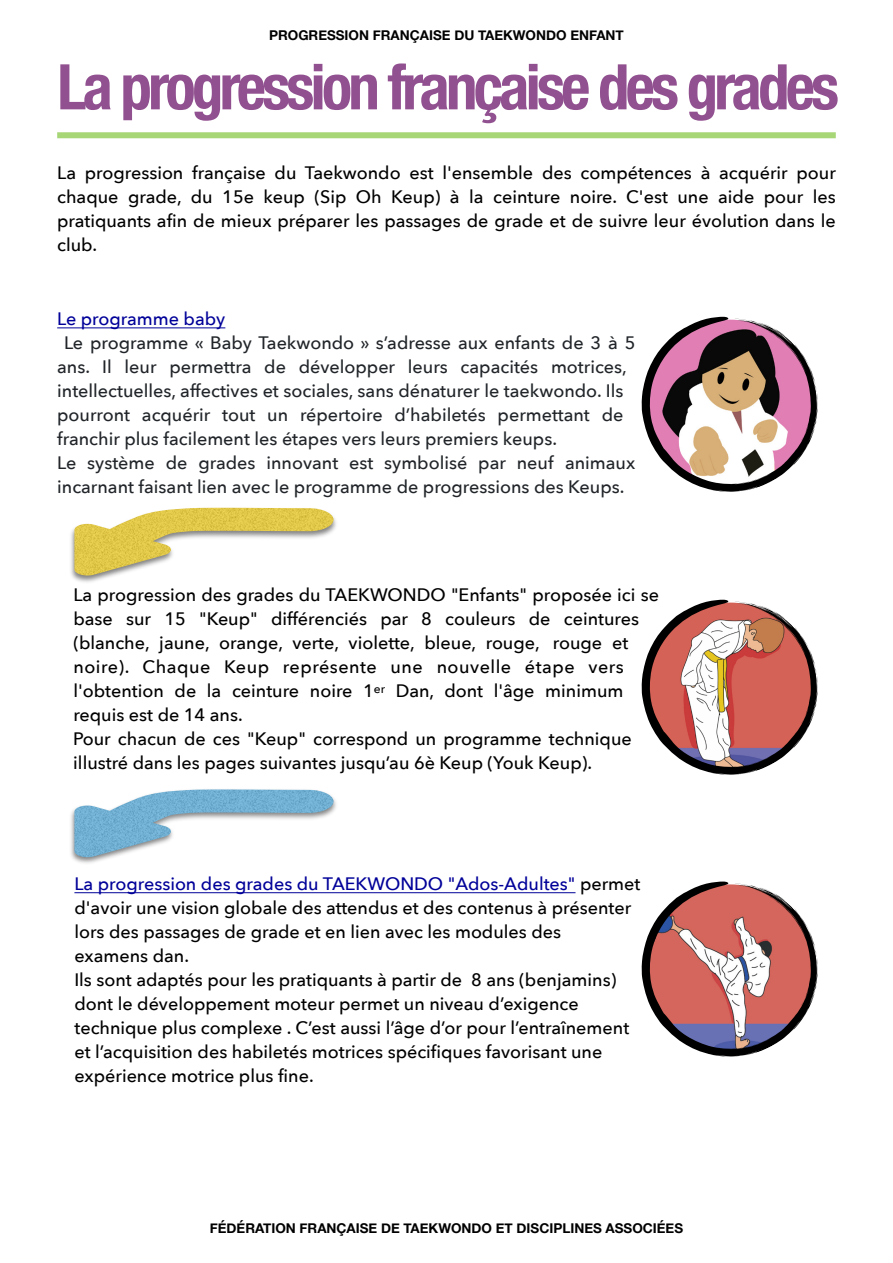
<style>
.page{position:relative;width:893px;height:1263px;background:#fff}
.page>*{position:absolute;margin:0;border:0;box-sizing:border-box;transform-origin:0 0}
.t1{font:700 condensed 63px "Helvetica Neue";letter-spacing:-.06em;color:#915090}
.t2{font:500 18px/24px "Avenir Next";color:#000}
.t3{font:500 18px "Avenir Next";color:#212529}
.t4{font:500 18px "Avenir Next";color:#009}
.t5{font:700 13.5px "Helvetica Neue";color:#000}
.s1{color:#009}
</style>
<div class="page">
<hr style="left:57px;top:327px;width:168px;height:1px;background:#009">
<hr style="left:74px;top:892px;width:501px;height:1px;background:#009">
<div style="left:57px;top:132px;width:779px;height:6px;background:#a7d677"></div>
<svg style="left:641px;top:317px;width:177px;height:175px"></svg>
<svg style="left:641px;top:599px;width:177px;height:176px"></svg>
<svg style="left:641px;top:881px;width:177px;height:176px"></svg>
<img style="left:70px;top:507px;width:266px;height:75px">
<img style="left:74px;top:508px;width:260px;height:67px">
<img style="left:70px;top:799px;width:266px;height:64px">
<img style="left:74px;top:789px;width:260px;height:68px">
<p class="t5" style="left:269px;top:25px;width:356px">PROGRESSION FRANÇAISE DU TAEKWONDO ENFANT</p>
<p class="t1" style="left:57px;top:35px;width:783px">La progression française des grades</p>
<p class="t2" style="left:57px;top:160px;width:780px;text-align:justify">La progression française du Taekwondo est l'ensemble des compétences à acquérir pour chaque grade, du 15e keup (Sip Oh Keup) à la ceinture noire. C'est une aide pour les pratiquants afin de mieux préparer les passages de grade et de suivre leur évolution dans le club.</p>
<p class="t4" style="left:57px;top:303px;width:170px">Le programme baby</p>
<p class="t3" style="left:64px;top:327px;width:573px">Le programme « Baby Taekwondo » s’adresse aux enfants de 3 à 5</p>
<p class="t3" style="left:57px;top:351px;width:571px">ans. Il leur permettra de développer leurs capacités motrices,</p>
<p class="t3" style="left:57px;top:375px;width:568px">intellectuelles, affectives et sociales, sans dénaturer le taekwondo. Ils</p>
<p class="t3" style="left:57px;top:399px;width:568px">pourront acquérir tout un répertoire d’habiletés permettant de</p>
<p class="t3" style="left:57px;top:423px;width:501px">franchir plus facilement les étapes vers leurs premiers keups.</p>
<p class="t3" style="left:57px;top:447px;width:580px">Le système de grades innovant est symbolisé par neuf animaux</p>
<p class="t3" style="left:57px;top:471px;width:569px">incarnant faisant lien avec le programme de progressions des Keups.</p>
<p class="t2" style="left:73px;top:582px;width:587px">La progression des grades du TAEKWONDO "Enfants" proposée ici se base sur 15 "Keup" différenciés par 8 couleurs de ceintures (blanche, jaune, orange, verte, violette, bleue, rouge, rouge et noire). Chaque Keup représente une nouvelle étape vers l'obtention de la ceinture noire 1<sup>er</sup> Dan, dont l'âge minimum requis est de 14 ans.<br>Pour chacun de ces "Keup" correspond un programme technique illustré dans les pages suivantes jusqu’au 6è Keup (Youk Keup).</p>
<p class="t2" style="left:74px;top:871px;width:567px"><span class="s1">La progression des grades du TAEKWONDO "Ados-Adultes"</span> permet d'avoir une vision globale des attendus et des contenus à présenter lors des passages de grade et en lien avec les modules des<br>examens dan.<br>Ils sont adaptés pour les pratiquants à partir de 8 ans (benjamins) dont le développement moteur permet un niveau d’exigence technique plus complexe . C’est aussi l’âge d’or pour l’entraînement et l’acquisition des habiletés motrices spécifiques favorisant une expérience motrice plus fine.</p>
<p class="t5" style="left:210px;top:1218px;width:475px">FÉDÉRATION FRANÇAISE DE TAEKWONDO ET DISCIPLINES ASSOCIÉES</p>
</div>
